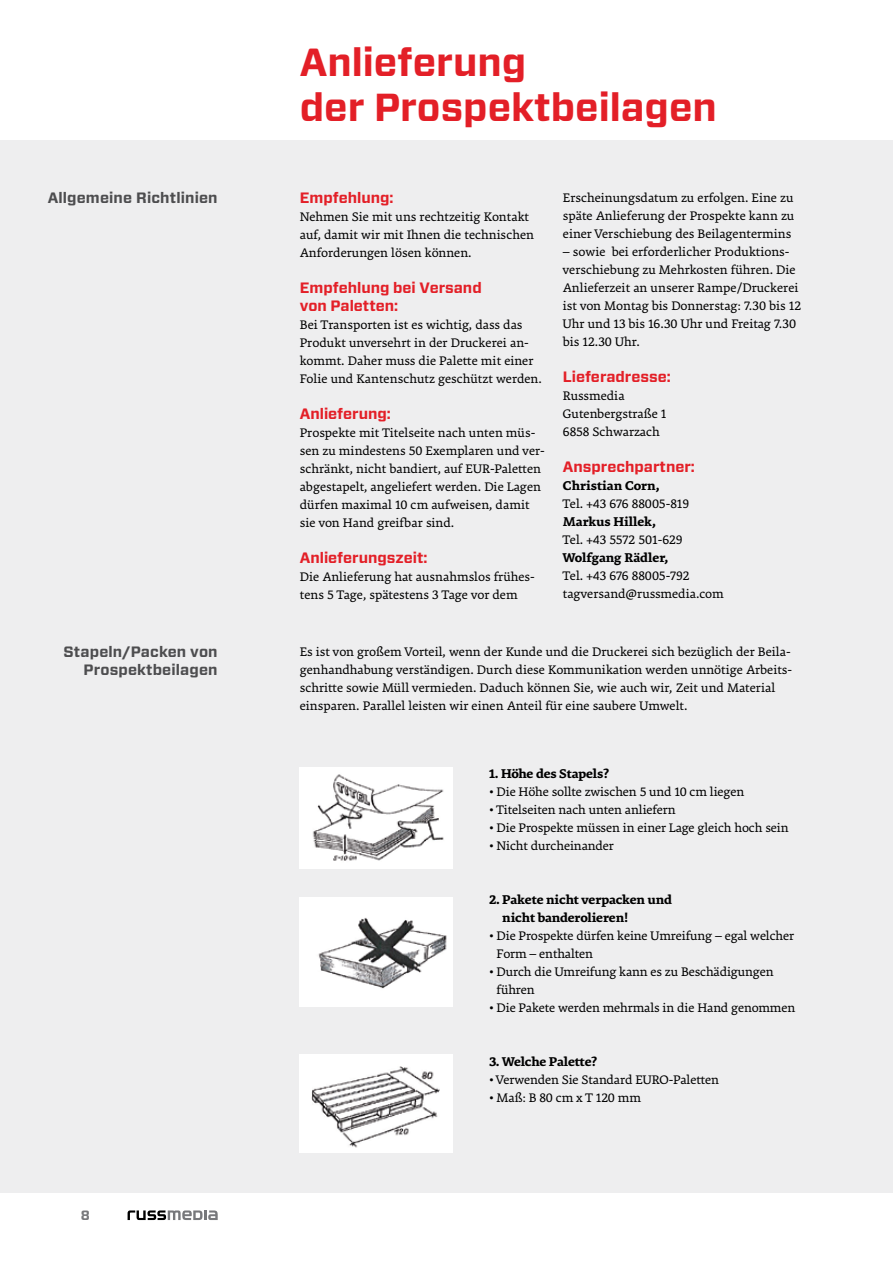
<style>
.page{position:relative;width:893px;height:1263px;background:#fff}
.page>*{position:absolute;margin:0;border:0;box-sizing:border-box;transform-origin:0 0}
.t1{font:700 39px/45px "Forza";color:#e31f27}
.t2{font:700 15px/18px "Forza";color:#e31f27}
.t3{font:700 15px/18px "Forza";letter-spacing:.01em;color:#4d4d4f;text-align:right}
.t4{font:13.5px/18px "Premiera";color:#000}
.t5{font:700 13.5px/18px "Premiera";letter-spacing:-.01em;color:#000}
.t6{font:700 13.5px "Forza";color:#77787b}
</style>
<div class="page">
<div style="left:0;top:140px;width:893px;height:1053px;background:#eeeeef"></div>
<svg style="left:128px;top:1210px;width:90px;height:10px"></svg>
<div style="left:300px;top:767px;width:153px;height:101px;background:#fff"></div>
<img style="left:313px;top:774px;width:131px;height:87px">
<div style="left:300px;top:897px;width:153px;height:110px;background:#fff"></div>
<img style="left:318px;top:917px;width:129px;height:72px">
<img style="left:300px;top:1054px;width:153px;height:99px">
<h1 class="t1" style="left:300px;top:40px;width:419px">Anlieferung<br>der Prospektbeilagen</h1>
<p class="t3" style="left:48px;top:189px;width:171px">Allgemeine Richtlinien</p>
<p class="t2" style="left:300px;top:189px;width:95px">Empfehlung:</p>
<p class="t4" style="left:300px;top:208px;width:236px">Nehmen Sie mit uns rechtzeitig Kontakt auf, damit wir mit Ihnen die technischen<br>Anforderungen lösen können.</p>
<p class="t2" style="left:300px;top:279px;width:183px">Empfehlung bei Versand von Paletten:</p>
<p class="t4" style="left:300px;top:316px;width:244px">Bei Transporten ist es wichtig, dass das Produkt unversehrt in der Druckerei an&shy;kommt. Daher muss die Palette mit einer Folie und Kantenschutz geschützt werden.</p>
<p class="t2" style="left:300px;top:405px;width:93px">Anlieferung:</p>
<p class="t4" style="left:300px;top:424px;width:247px">Prospekte mit Titelseite nach unten müs&shy;sen zu mindestens 50 Exemplaren und ver&shy;schränkt, nicht bandiert, auf EUR-Paletten abgestapelt, angeliefert werden. Die Lagen dürfen maximal 10 cm aufweisen, damit sie von Hand greifbar sind.</p>
<p class="t2" style="left:300px;top:549px;width:129px">Anlieferungszeit:</p>
<p class="t4" style="left:300px;top:568px;width:237px">Die Anlieferung hat ausnahmslos frühes&shy;tens 5 Tage, spätestens 3 Tage vor dem</p>
<p class="t4" style="left:563px;top:189px;width:233px;text-align:justify">Erscheinungsdatum zu erfolgen. Eine zu späte Anlieferung der Prospekte kann zu einer Verschiebung des Beilagentermins</p>
<p class="t4" style="left:563px;top:243px;width:240px">– sowie bei erforderlicher Produktions&shy;verschiebung zu Mehrkosten führen. Die Anlieferzeit an unserer Rampe/Druckerei ist von Montag bis Donnerstag: 7.30 bis 12<br>Uhr und 13 bis 16.30 Uhr und Freitag 7.30 bis 12.30 Uhr.</p>
<p class="t2" style="left:563px;top:368px;width:109px">Lieferadresse:</p>
<p class="t4" style="left:563px;top:387px;width:105px">Russmedia<br>Gutenbergstraße 1<br>6858 Schwarzach</p>
<p class="t2" style="left:563px;top:458px;width:134px">Ansprechpartner:</p>
<p class="t5" style="left:563px;top:477px;width:98px">Christian Corn,</p>
<p class="t4" style="left:563px;top:495px;width:128px">Tel. +43 676 88005-819</p>
<p class="t5" style="left:563px;top:513px;width:95px">Markus Hillek,</p>
<p class="t4" style="left:563px;top:531px;width:121px">Tel. +43 5572 501-629</p>
<p class="t5" style="left:563px;top:549px;width:107px">Wolfgang Rädler,</p>
<p class="t4" style="left:563px;top:567px;width:162px">Tel. +43 676 88005-792 tagversand@russmedia.com</p>
<p class="t3" style="left:64px;top:643px;width:156px">Stapeln/Packen von<br>Prospektbeilagen</p>
<p class="t6" style="left:80px;top:1206px;width:11px">8</p>
<p class="t4" style="left:300px;top:643px;width:494px">Es ist von großem Vorteil, wenn der Kunde und die Druckerei sich bezüglich der Beila&shy;genhandhabung verständigen. Durch diese Kommunikation werden unnötige Arbeits&shy;schritte sowie Müll vermieden. Daduch können Sie, wie auch wir, Zeit und Material einsparen. Parallel leisten wir einen Anteil für eine saubere Umwelt.</p>
<p class="t5" style="left:489px;top:764px;width:122px">1. Höhe des Stapels?</p>
<p class="t4" style="left:489px;top:783px;width:257px">• Die Höhe sollte zwischen 5 und 10 cm liegen</p>
<p class="t4" style="left:489px;top:801px;width:188px">• Titelseiten nach unten anliefern</p>
<p class="t4" style="left:489px;top:819px;width:301px">• Die Prospekte müssen in einer Lage gleich hoch sein</p>
<p class="t4" style="left:489px;top:837px;width:126px">• Nicht durcheinander</p>
<p class="t5" style="left:502px;top:890px;width:171px;text-indent:-13px">2. Pakete nicht verpacken und nicht banderolieren!</p>
<p class="t4" style="left:497px;top:927px;width:299px;text-indent:-8px">• Die Prospekte dürfen keine Umreifung – egal welcher<br>Form – enthalten</p>
<p class="t4" style="left:497px;top:963px;width:279px;text-indent:-8px">• Durch die Umreifung kann es zu Beschädigungen führen</p>
<p class="t4" style="left:489px;top:998px;width:308px">• Die Pakete werden mehrmals in die Hand genommen</p>
<p class="t5" style="left:489px;top:1052px;width:110px">3. Welche Palette?</p>
<p class="t4" style="left:489px;top:1070px;width:231px">• Verwenden Sie Standard EURO-Paletten</p>
<p class="t4" style="left:489px;top:1088px;width:154px">• Maß: B 80 cm x T 120 mm</p>
</div>
